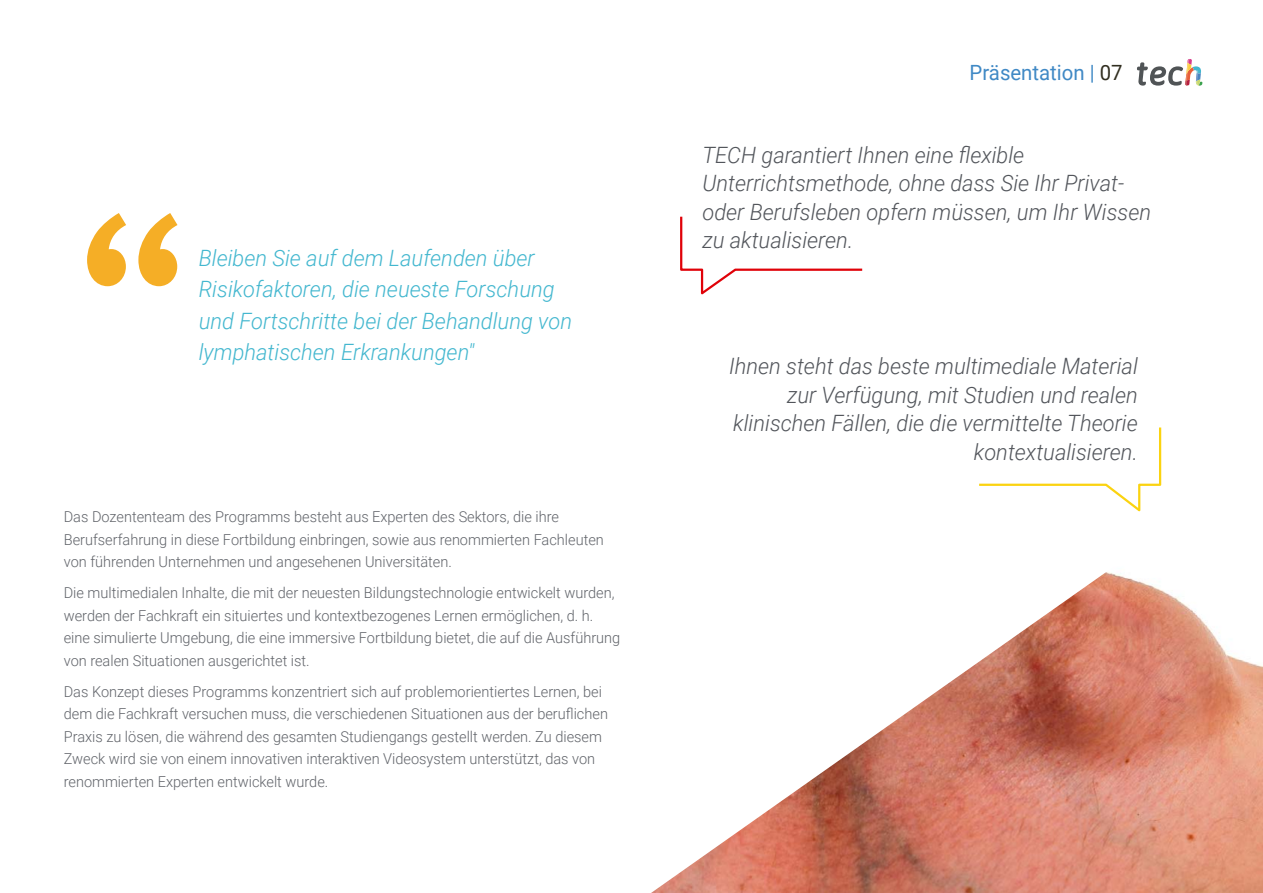
<style>
.page{position:relative;width:1263px;height:893px;background:#fff}
.page>*{position:absolute;margin:0;border:0;box-sizing:border-box;transform-origin:0 0}
.t1{font:italic 300 22.5px/28.5px "Roboto";color:#52555b;text-align:right}
.t2{font:italic 300 22.5px/31.5px "Roboto";color:#43b7cf}
.t3{font:21px "Roboto";color:#4089c5}
.t4{font:300 15px/22.5px "Roboto";color:#61646a}
.s1{color:#312e20}
</style>
<div class="page">
<svg style="left:87px;top:213px;width:90px;height:73px"></svg>
<img style="left:651px;top:572px;width:612px;height:321px">
<svg style="left:1137px;top:59px;width:65px;height:27px"></svg>
<svg style="left:979px;top:427px;width:183px;height:85px"></svg>
<svg style="left:680px;top:216px;width:183px;height:79px"></svg>
<h1 class="t2" style="left:199px;top:241px;width:375px">Bleiben Sie auf dem Laufenden über Risikofaktoren, die neueste Forschung und Fortschritte bei der Behandlung von lymphatischen Erkrankungen"</h1>
<p class="t4" style="left:64px;top:505px;width:542px">Das Dozententeam des Programms besteht aus Experten des Sektors, die ihre<br>Berufserfahrung in diese Fortbildung einbringen, sowie aus renommierten Fachleuten von führenden Unternehmen und angesehenen Universitäten.</p>
<p class="t4" style="left:64px;top:581px;width:558px">Die multimedialen Inhalte, die mit der neuesten Bildungstechnologie entwickelt wurden, werden der Fachkraft ein situiertes und kontextbezogenes Lernen ermöglichen, d. h. eine simulierte Umgebung, die eine immersive Fortbildung bietet, die auf die Ausführung von realen Situationen ausgerichtet ist.</p>
<p class="t4" style="left:64px;top:679px;width:546px">Das Konzept dieses Programms konzentriert sich auf problemorientiertes Lernen, bei dem die Fachkraft versuchen muss, die verschiedenen Situationen aus der beruflichen Praxis zu lösen, die während des gesamten Studiengangs gestellt werden. Zu diesem Zweck wird sie von einem innovativen interaktiven Videosystem unterstützt, das von renommierten Experten entwickelt wurde.</p>
<h2 class="t3" style="left:969px;top:57px;width:155px">Präsentation | <span class="s1">07</span></h2>
<h1 class="t1" style="left:702px;top:139px;width:450px;text-align:left">TECH garantiert Ihnen eine flexible Unterrichtsmethode, ohne dass Sie Ihr Privat&shy;oder Berufsleben opfern müssen, um Ihr Wissen zu aktualisieren.</h1>
<h1 class="t1" style="left:729px;top:351px;width:410px">Ihnen steht das beste multimediale Material zur Verfügung, mit Studien und realen klinischen Fällen, die die vermittelte Theorie kontextualisieren.</h1>
</div>
